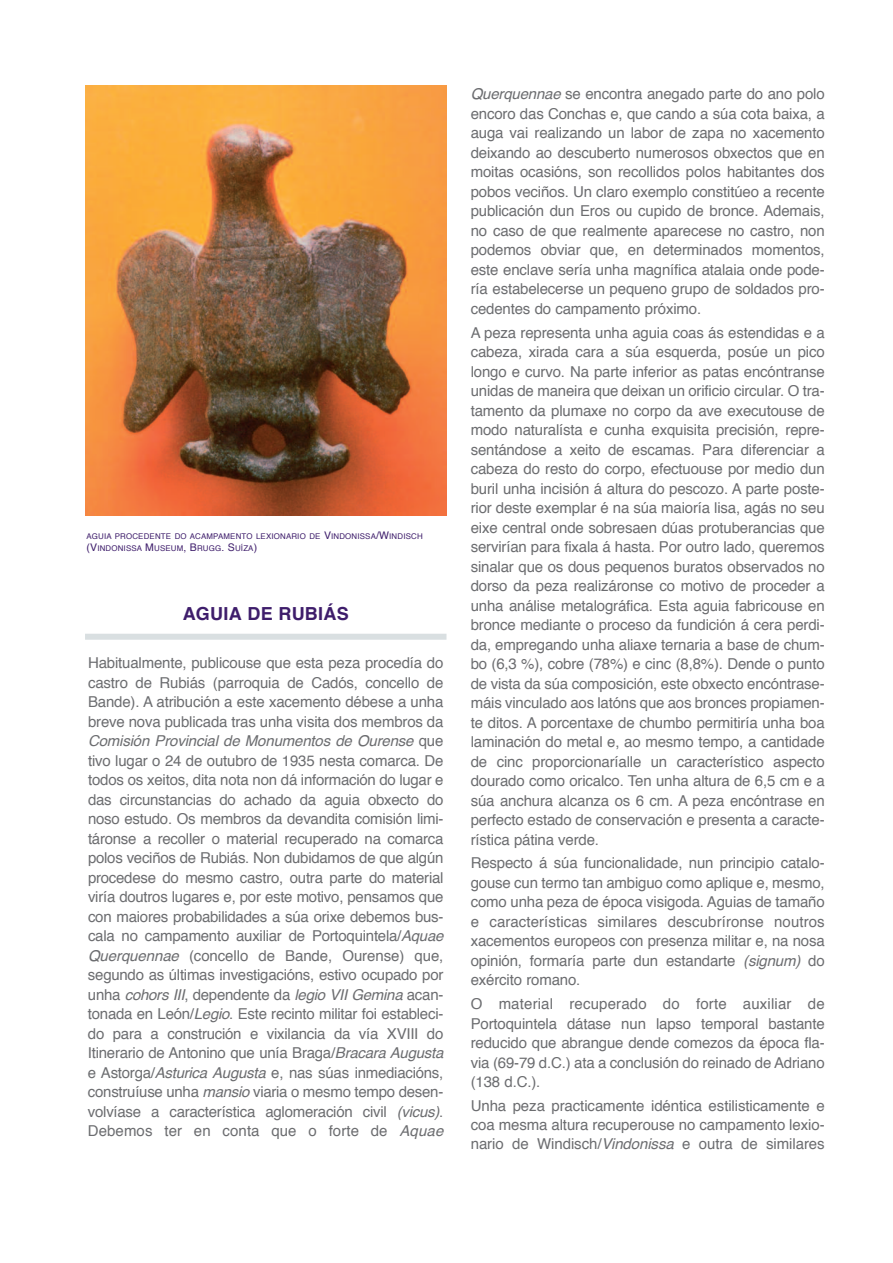
<style>
.page{position:relative;width:893px;height:1263px;background:#fff}
.page>*{position:absolute;margin:0;border:0;box-sizing:border-box;transform-origin:0 0}
.t1{font:700 18px "Helvetica";letter-spacing:.015em;color:#3e1d6b}
.t2{font:15px/19.5px "Helvetica";letter-spacing:-.01em;color:#6c6d70;text-align:justify}
.t3{font:7.8px/12.6px "Helvetica";letter-spacing:.02em;color:#3e1d6b}
.s1{font-size:10.5px}
.s2{font-style:italic}
</style>
<div class="page">
<div style="left:85px;top:634px;width:361px;height:6px;background:#d9dfe1"></div>
<img style="left:85px;top:85px;width:361px;height:430px">
<p class="t3" style="left:87px;top:530px;width:338px">aguia procedente do acampamento lexionario de <span class="s1">V</span>indonissa<span class="s1">/W</span>indisch <span class="s1">(V</span>indonissa <span class="s1">m</span>useum<span class="s1">, B</span>rugg<span class="s1">. s</span>uíza<span class="s1">)</span></p>
<p class="t1" style="left:183px;top:606px;width:168px">AGUIA DE RUBIÁS</p>
<p class="t2" style="left:88px;top:654px;width:357px">habitualmente, publicouse que esta peza procedía do castro de rubiás (parroquia de cadós, concello de Bande). a atribución a este xacemento débese a unha breve nova publicada tras unha visita dos membros da <span class="s2">Comisión Provincial de Monumentos de Ourense</span> que tivo lugar o 24 de outubro de 1935 nesta comarca. de todos os xeitos, dita nota non dá información do lugar e das circunstancias do achado da aguia obxecto do noso estudo. os membros da devandita comisión limi&shy;táronse a recoller o material recuperado na comarca polos veciños de rubiás. non dubidamos de que algún procedese do mesmo castro, outra parte do material viría doutros lugares e, por este motivo, pensamos que con maiores probabilidades a súa orixe debemos bus&shy;cala no campamento auxiliar de portoquintela/<span class="s2">Aquae Querquennae</span> (concello de Bande, ourense) que, segundo as últimas investigacións, estivo ocupado por unha <span class="s2">cohors III</span>, dependente da <span class="s2">legio VII Gemina</span> acan&shy;tonada en león/<span class="s2">Legio</span>. este recinto militar foi estableci&shy;do para a construción e vixilancia da vía xViii do itinerario de antonino que unía Braga/<span class="s2">Bracara Augusta </span>e astorga/<span class="s2">Asturica Augusta</span> e, nas súas inmediacións, construíuse unha <span class="s2">mansio</span> viaria o mesmo tempo desen&shy;volvíase a característica aglomeración civil <span class="s2">(vicus)</span>. debemos ter en conta que o forte de <span class="s2">Aquae</span></p>
<p class="t2" style="left:471px;top:85px;width:355px"><span class="s2">Querquennae</span> se encontra anegado parte do ano polo encoro das conchas e, que cando a súa cota baixa, a auga vai realizando un labor de zapa no xacemento deixando ao descuberto numerosos obxectos que en moitas ocasións, son recollidos polos habitantes dos pobos veciños. un claro exemplo constitúeo a recente publicación dun eros ou cupido de bronce. ademais, no caso de que realmente aparecese no castro, non podemos obviar que, en determinados momentos, este enclave sería unha magnífica atalaia onde pode&shy;ría estabelecerse un pequeno grupo de soldados pro&shy;cedentes do campamento próximo.</p>
<p class="t2" style="left:471px;top:324px;width:355px">a peza representa unha aguia coas ás estendidas e a cabeza, xirada cara a súa esquerda, posúe un pico longo e curvo. na parte inferior as patas encóntranse unidas de maneira que deixan un orificio circular. o tra&shy;tamento da plumaxe no corpo da ave executouse de modo naturalísta e cunha exquisita precisión, repre&shy;sentándose a xeito de escamas. para diferenciar a cabeza do resto do corpo, efectuouse por medio dun buril unha incisión á altura do pescozo. a parte poste&shy;rior deste exemplar é na súa maioría lisa, agás no seu eixe central onde sobresaen dúas protuberancias que servirían para fixala á hasta. por outro lado, queremos sinalar que os dous pequenos buratos observados no dorso da peza realizáronse co motivo de proceder a unha análise metalográfica. esta aguia fabricouse en bronce mediante o proceso da fundición á cera perdi&shy;da, empregando unha aliaxe ternaria a base de chum&shy;bo (6,3 %), cobre (78%) e cinc (8,8%). dende o punto de vista da súa composición, este obxecto encóntrase&shy;máis vinculado aos latóns que aos bronces propiamen&shy;te ditos. a porcentaxe de chumbo permitiría unha boa laminación do metal e, ao mesmo tempo, a cantidade de cinc proporcionaríalle un característico aspecto dourado como oricalco. ten unha altura de 6,5 cm e a súa anchura alcanza os 6 cm. a peza encóntrase en perfecto estado de conservación e presenta a caracte&shy;rística pátina verde.</p>
<p class="t2" style="left:471px;top:854px;width:355px">respecto á súa funcionalidade, nun principio catalo&shy;gouse cun termo tan ambiguo como aplique e, mesmo, como unha peza de época visigoda. aguias de tamaño e características similares descubríronse noutros xacementos europeos con presenza militar e, na nosa opinión, formaría parte dun estandarte <span class="s2">(signum)</span> do exército romano.</p>
<p class="t2" style="left:471px;top:995px;width:355px">o material recuperado do forte auxiliar de portoquintela dátase nun lapso temporal bastante reducido que abrangue dende comezos da época fla&shy;via (69-79 d.c.) ata a conclusión do reinado de adriano (138 d.c.).</p>
<p class="t2" style="left:471px;top:1097px;width:355px">unha peza practicamente idéntica estilisticamente e coa mesma altura recuperouse no campamento lexio&shy;nario de Windisch/<span class="s2">Vindonissa</span> e outra de similares</p>
</div>
